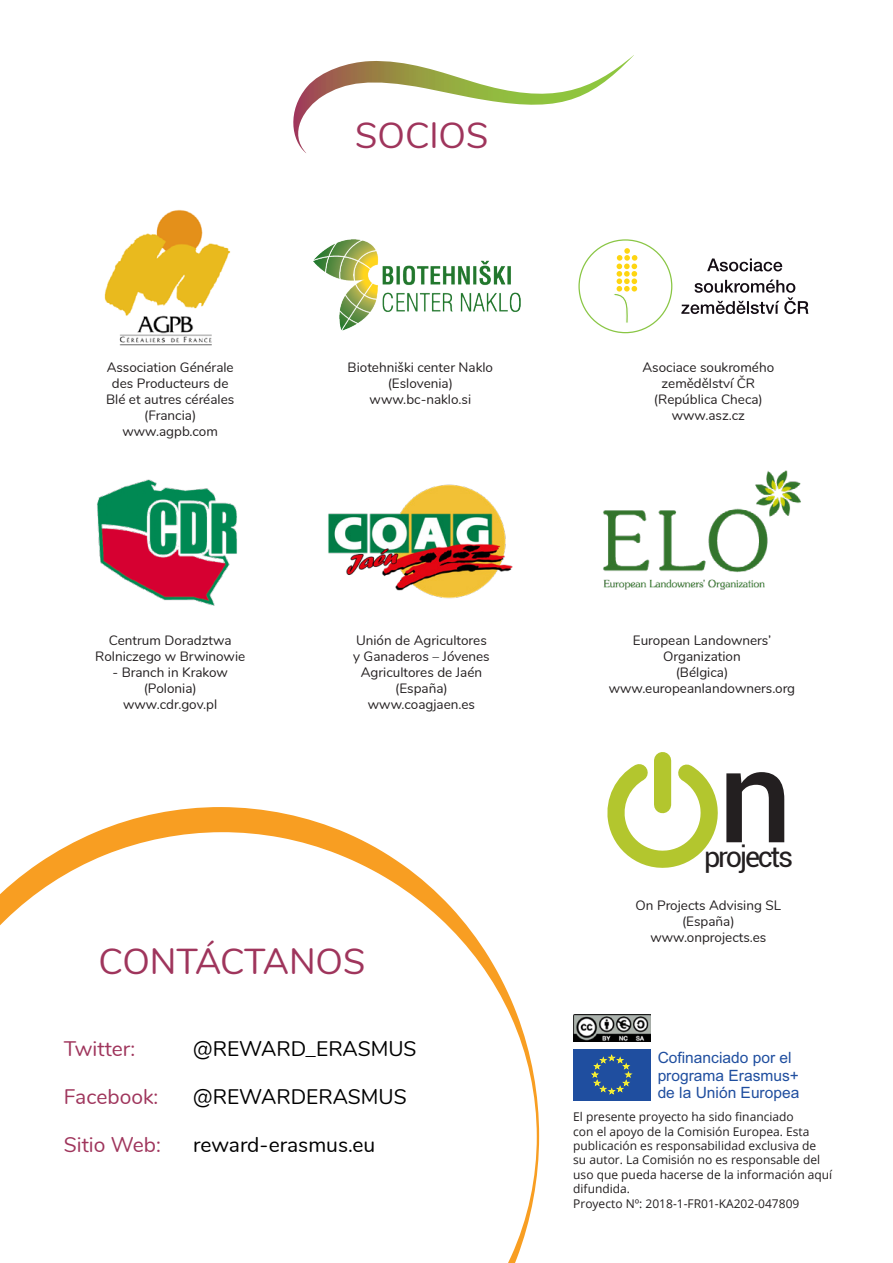
<style>
.page{position:relative;width:893px;height:1263px;background:#fff}
.page>*{position:absolute;margin:0;border:0;box-sizing:border-box;transform-origin:0 0}
.t1{font:500 130.35px "Roboto";color:#231f20}
.t2{font:36px "Nunito";color:#9f355c}
.t3{font:28.8px "Roboto";letter-spacing:-.08em;color:#231f20}
.t4{font:21px "Nunito";color:#000}
.t5{font:21px "Nunito";color:#9f355c}
.t6{font:15.6px/17.4px "Arial";color:#1f4e9f}
.t7{font:13.5px/16.2px "Nunito";color:#231f20;text-align:center}
.t8{font:12px/14.4px "Open Sans";color:#231f20}
</style>
<div class="page">
<svg style="left:0;top:807px;width:539px;height:456px"></svg>
<svg style="left:607px;top:752px;width:111px;height:116px"></svg>
<img style="left:603px;top:470px;width:198px;height:120px">
<img style="left:328px;top:484px;width:185px;height:115px">
<img style="left:97px;top:479px;width:140px;height:127px">
<img style="left:313px;top:239px;width:207px;height:92px">
<img style="left:104px;top:210px;width:127px;height:136px">
<svg style="left:612px;top:248px;width:25px;height:86px"></svg>
<svg style="left:681px;top:279px;width:127px;height:35px"></svg>
<svg style="left:707px;top:258px;width:75px;height:13px"></svg>
<svg style="left:293px;top:55px;width:341px;height:98px"></svg>
<div style="left:573px;top:1049px;width:77px;height:52px;background:#1f4e9f"></div>
<svg style="left:591px;top:1054px;width:41px;height:40px"></svg>
<img style="left:573px;top:1014px;width:78px;height:27px">
<p class="t2" style="left:355px;top:109px;width:135px">SOCIOS</p>
<p class="t7" style="left:106px;top:358px;width:130px">Association Générale des Producteurs de<br>Blé et autres céréales</p>
<p class="t7" style="left:144px;top:407px;width:54px">(Francia)</p>
<p class="t7" style="left:122px;top:423px;width:97px">www.agpb.com</p>
<p class="t7" style="left:95px;top:631px;width:152px">Centrum Doradztwa<br>Rolniczego w Brwinowie</p>
<p class="t7" style="left:112px;top:663px;width:117px">- Branch in Krakow</p>
<p class="t7" style="left:144px;top:680px;width:55px">(Polonia)</p>
<p class="t7" style="left:123px;top:696px;width:95px">www.cdr.gov.pl</p>
<p class="t7" style="left:348px;top:358px;width:147px">Biotehniški center Naklo</p>
<p class="t7" style="left:388px;top:374px;width:67px">(Eslovenia)</p>
<p class="t7" style="left:370px;top:390px;width:103px">www.bc-naklo.si</p>
<p class="t7" style="left:353px;top:631px;width:138px">Unión de Agricultores y Ganaderos – Jóvenes<br>Agricultores de Jaén</p>
<p class="t7" style="left:395px;top:680px;width:54px">(España)</p>
<p class="t7" style="left:368px;top:696px;width:109px">www.coagjaen.es</p>
<p class="t2" style="left:98px;top:935px;width:268px">CONTÁCTANOS</p>
<p class="t5" style="left:64px;top:1034px;width:73px">Twitter:</p>
<p class="t4" style="left:193px;top:1034px;width:225px">@REWARD_ERASMUS</p>
<p class="t5" style="left:64px;top:1082px;width:96px">Facebook:</p>
<p class="t4" style="left:193px;top:1082px;width:215px">@REWARDERASMUS</p>
<p class="t5" style="left:64px;top:1130px;width:98px">Sitio Web:</p>
<p class="t4" style="left:193px;top:1130px;width:183px">reward-erasmus.eu</p>
<p class="t7" style="left:642px;top:358px;width:133px">Asociace soukromého zemědělství ČR</p>
<p class="t7" style="left:654px;top:390px;width:111px">(República Checa)</p>
<p class="t7" style="left:672px;top:407px;width:75px">www.asz.cz</p>
<p class="t7" style="left:633px;top:631px;width:140px">European Landowners’<br>Organization</p>
<p class="t7" style="left:676px;top:663px;width:54px">(Bélgica)</p>
<p class="t7" style="left:609px;top:680px;width:188px">www.europeanlandowners.org</p>
<p class="t1" style="left:718px;top:704px;width:75px">n</p>
<p class="t3" style="left:704px;top:837px;width:90px">projects</p>
<p class="t7" style="left:636px;top:896px;width:147px">On Projects Advising SL</p>
<p class="t7" style="left:682px;top:913px;width:54px">(España)</p>
<p class="t7" style="left:650px;top:929px;width:117px">www.onprojects.es</p>
<p class="t6" style="left:658px;top:1049px;width:143px">Cofinanciado por el programa Erasmus+ de la Unión Europea</p>
<p class="t8" style="left:573px;top:1109px;width:260px">El presente proyecto ha sido financiado<br>con el apoyo de la Comisión Europea. Esta publicación es responsabilidad exclusiva de su autor. La Comisión no es responsable del uso que pueda hacerse de la información aquí difundida.</p>
<p class="t8" style="left:573px;top:1196px;width:228px">Proyecto Nº: 2018-1-FR01-KA202-047809</p>
</div>
